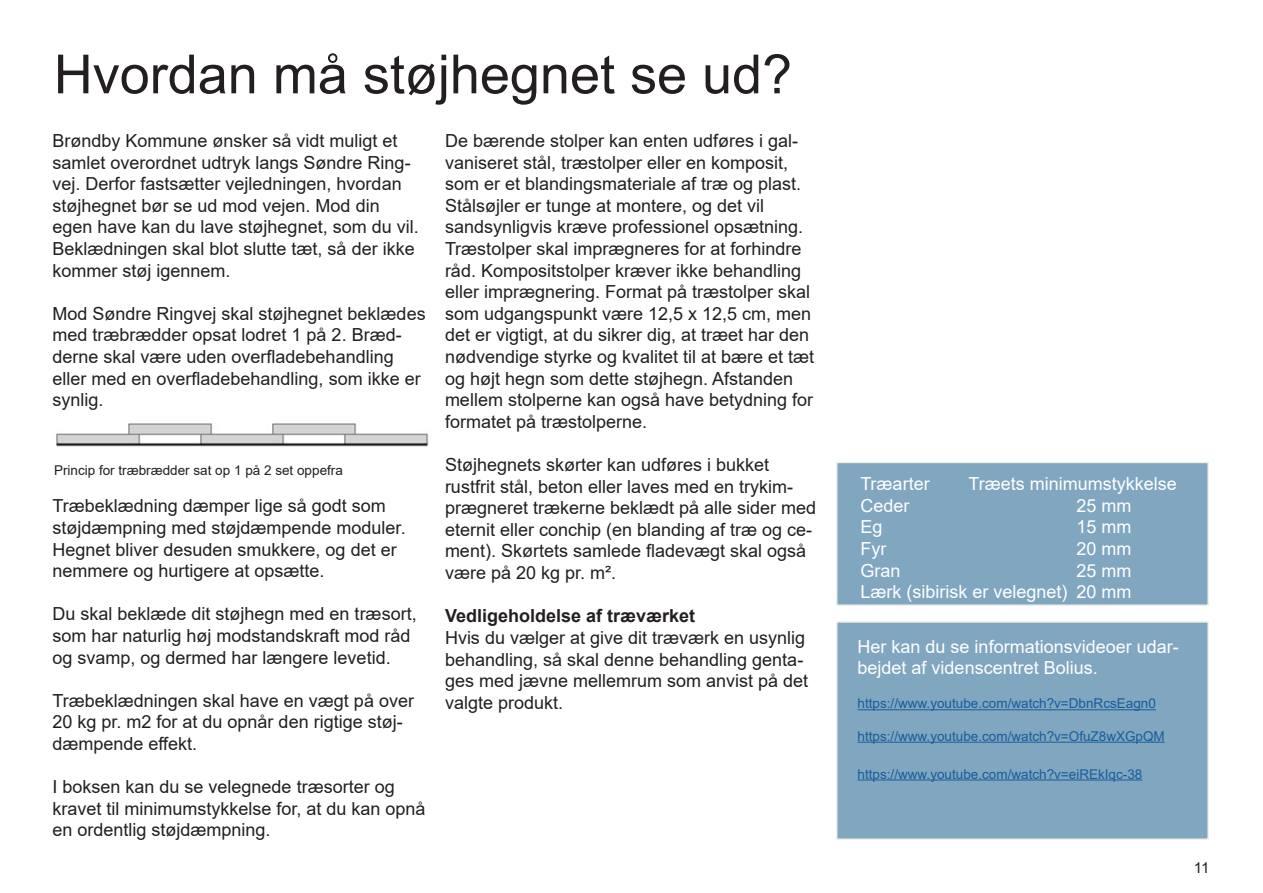
<style>
.page{position:relative;width:1263px;height:893px;background:#fff}
.page>*{position:absolute;margin:0;border:0;box-sizing:border-box;transform-origin:0 0}
.t1{font:54px "Arial";color:#231f20}
.t2{font:18px/21.6px "Arial";color:#231f20}
.t3{font:18px/21.6px "Arial";color:#fff}
.t4{font:700 18px "Arial";color:#231f20}
.t5{font:15px "Arial";color:#231f20}
.t6{font:13.5px "Arial";color:#175d9e}
.Paragraph_Style_1{font:13.5px "Arial";color:#231f20}
</style>
<div class="page">
<img style="left:56px;top:423px;width:373px;height:24px">
<div style="left:836px;top:462px;width:373px;height:144px;background:#80a6c0;border:2px solid #dedecd"></div>
<div style="left:836px;top:621px;width:373px;height:219px;background:#80a6c0;border:2px solid #dedecd"></div>
<hr style="left:857px;top:709px;width:299px;height:1px;background:#175d9e">
<hr style="left:857px;top:742px;width:308px;height:1px;background:#175d9e">
<hr style="left:857px;top:779px;width:285px;height:1px;background:#175d9e">
<p class="t1" style="left:54px;top:37px;width:740px">Hvordan må støjhegnet se ud?</p>
<p class="t2" style="left:52px;top:130px;width:368px">Brøndby Kommune ønsker så vidt muligt et samlet overordnet udtryk langs Søndre Ring&shy;vej. Derfor fastsætter vejledningen, hvordan støjhegnet bør se ud mod vejen. Mod din egen have kan du lave støjhegnet, som du vil.<br>Beklædningen skal blot slutte tæt, så der ikke kommer støj igennem.</p>
<p class="t2" style="left:52px;top:303px;width:375px">Mod Søndre Ringvej skal støjhegnet beklædes med træbrædder opsat lodret 1 på 2. Bræd&shy;derne skal være uden overfladebehandling eller med en overfladebehandling, som ikke er synlig.</p>
<p class="t2" style="left:445px;top:130px;width:371px">De bærende stolper kan enten udføres i gal&shy;vaniseret stål, træstolper eller en komposit, som er et blandingsmateriale af træ og plast.<br>Stålsøjler er tunge at montere, og det vil sandsynligvis kræve professionel opsætning.<br>Træstolper skal imprægneres for at forhindre råd. Kompositstolper kræver ikke behandling eller imprægnering. Format på træstolper skal som udgangspunkt være 12,5 x 12,5 cm, men det er vigtigt, at du sikrer dig, at træet har den nødvendige styrke og kvalitet til at bære et tæt og højt hegn som dette støjhegn. Afstanden mellem stolperne kan også have betydning for formatet på træstolperne.</p>
<p class="t2" style="left:445px;top:454px;width:373px">Støjhegnets skørter kan udføres i bukket rustfrit stål, beton eller laves med en trykim&shy;prægneret trækerne beklædt på alle sider med eternit eller conchip (en blanding af træ og ce&shy;ment). Skørtets samlede fladevægt skal også være på 20 kg pr. m².</p>
<p class="t4" style="left:445px;top:603px;width:252px">Vedligeholdelse af træværket</p>
<p class="t2" style="left:445px;top:627px;width:365px">Hvis du vælger at give dit træværk en usynlig behandling, så skal denne behandling genta&shy;ges med jævne mellemrum som anvist på det valgte produkt.</p>
<p class="Paragraph_Style_1" style="left:54px;top:461px;width:290px">Princip for træbrædder sat op 1 på 2 set oppefra</p>
<p class="t2" style="left:52px;top:495px;width:355px">Træbeklædning dæmper lige så godt som støjdæmpning med støjdæmpende moduler.<br>Hegnet bliver desuden smukkere, og det er nemmere og hurtigere at opsætte.</p>
<p class="t2" style="left:52px;top:603px;width:366px">Du skal beklæde dit støjhegn med en træsort, som har naturlig høj modstandskraft mod råd og svamp, og dermed har længere levetid.</p>
<p class="t2" style="left:52px;top:690px;width:363px">Træbeklædningen skal have en vægt på over<br>20 kg pr. m2 for at du opnår den rigtige støj&shy;dæmpende effekt.</p>
<p class="t2" style="left:52px;top:776px;width:374px">I boksen kan du se velegnede træsorter og kravet til minimumstykkelse for, at du kan opnå en ordentlig støjdæmpning.</p>
<p class="t3" style="left:860px;top:473px;width:71px">Træarter</p>
<p class="t3" style="left:968px;top:473px;width:210px">Træets minimumstykkelse</p>
<p class="t3" style="left:860px;top:495px;width:51px">Ceder</p>
<p class="t3" style="left:1076px;top:495px;width:57px">25 mm</p>
<p class="t3" style="left:860px;top:516px;width:24px">Eg</p>
<p class="t3" style="left:1076px;top:516px;width:57px">15 mm</p>
<p class="t3" style="left:860px;top:538px;width:27px">Fyr</p>
<p class="t3" style="left:1076px;top:538px;width:57px">20 mm</p>
<p class="t3" style="left:860px;top:559px;width:42px">Gran</p>
<p class="t3" style="left:1076px;top:559px;width:57px">25 mm</p>
<p class="t3" style="left:860px;top:581px;width:273px">Lærk (sibirisk er velegnet) 20 mm</p>
<p class="t3" style="left:857px;top:635px;width:323px">Her kan du se informationsvideoer udar&shy;bejdet af videnscentret Bolius.</p>
<p class="t6" style="left:857px;top:694px;width:300px">https://www.youtube.com/watch?v=DbnRcsEagn0</p>
<p class="t6" style="left:857px;top:727px;width:309px">https://www.youtube.com/watch?v=OfuZ8wXGpQM</p>
<p class="t6" style="left:857px;top:764px;width:286px">https://www.youtube.com/watch?v=eiREkIqc-38</p>
<p class="t5" style="left:1194px;top:857px;width:17px">11</p>
</div>
